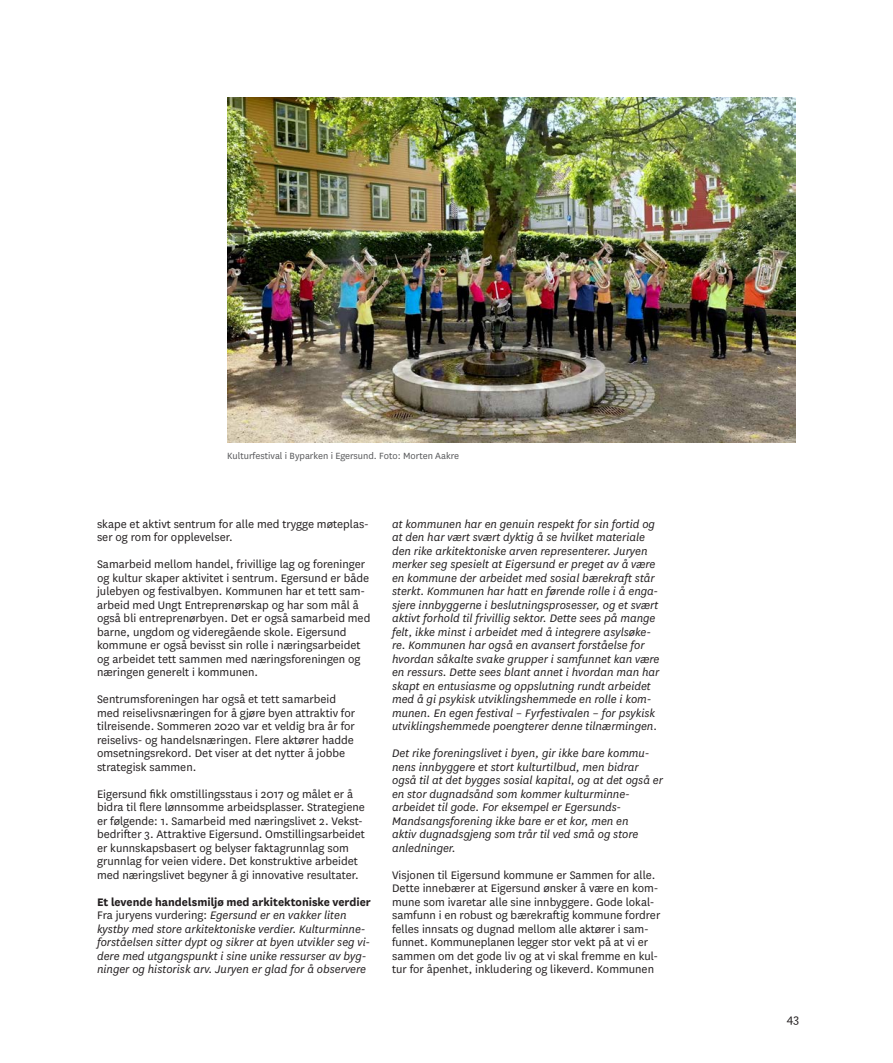
<style>
.page{position:relative;width:893px;height:1063px;background:#fff}
.page>*{position:absolute;margin:0;border:0;box-sizing:border-box;transform-origin:0 0}
.t1{font:13.5px "National";color:#231f20}
.brød{font:12.75px/13.5px "National";color:#231f20}
.brød-2{font:italic 12.75px/13.5px "National";color:#231f20}
.Mellom_Brød{font:700 12.75px "National";color:#231f20}
.Fakta_hvit{font:10.5px "National";color:#57585a}
.s1{font-style:normal}
</style>
<div class="page">
<img style="left:227px;top:97px;width:569px;height:345px">
<p class="Fakta_hvit" style="left:227px;top:449px;width:234px">Kulturfestival i Byparken i Egersund. Foto: Morten Aakre</p>
<p class="brød" style="left:97px;top:517px;width:273px">skape et aktivt sentrum for alle med trygge møteplas&shy;ser og rom for opplevelser.</p>
<p class="brød" style="left:97px;top:557px;width:275px">Samarbeid mellom handel, frivillige lag og foreninger og kultur skaper aktivitet i sentrum. Egersund er både julebyen og festivalbyen. Kommunen har et tett sam&shy;arbeid med Ungt Entreprenørskap og har som mål å også bli entreprenørbyen. Det er også samarbeid med barne, ungdom og videregående skole. Eigersund kommune er også bevisst sin rolle i næringsarbeidet og arbeidet tett sammen med næringsforeningen og næringen generelt i kommunen.</p>
<p class="brød" style="left:97px;top:692px;width:260px">Sentrumsforeningen har også et tett samarbeid med reiselivsnæringen for å gjøre byen attraktiv for tilreisende. Sommeren 2020 var et veldig bra år for reiselivs- og handelsnæringen. Flere aktører hadde omsetningsrekord. Det viser at det nytter å jobbe strategisk sammen.</p>
<p class="brød" style="left:97px;top:787px;width:269px">Eigersund fikk omstillingsstaus i 2017 og målet er å bidra til flere lønnsomme arbeidsplasser. Strategiene er følgende: 1. Samarbeid med næringslivet 2. Vekst&shy;bedrifter 3. Attraktive Eigersund. Omstillingsarbeidet er kunnskapsbasert og belyser faktagrunnlag som grunnlag for veien videre. Det konstruktive arbeidet med næringslivet begyner å gi innovative resultater.</p>
<p class="Mellom_Brød" style="left:97px;top:893px;width:275px">Et levende handelsmiljø med arkitektoniske verdier</p>
<p class="brød-2" style="left:97px;top:908px;width:275px"><span class="s1">Fra juryens vurdering:</span> Egersund er en vakker liten kystby med store arkitektoniske verdier. Kulturminne&shy;forståelsen sitter dypt og sikrer at byen utvikler seg vi&shy;dere med utgangspunkt i sine unike ressurser av byg&shy;ninger og historisk arv. Juryen er glad for å observere</p>
<p class="brød-2" style="left:392px;top:517px;width:269px">at kommunen har en genuin respekt for sin fortid og at den har vært svært dyktig å se hvilket materiale den rike arkitektoniske arven representerer. Juryen merker seg spesielt at Eigersund er preget av å være en kommune der arbeidet med sosial bærekraft står sterkt. Kommunen har hatt en førende rolle i å enga&shy;sjere innbyggerne i beslutningsprosesser, og et svært aktivt forhold til frivillig sektor. Dette sees på mange felt, ikke minst i arbeidet med å integrere asylsøke&shy;re. Kommunen har også en avansert forståelse for hvordan såkalte svake grupper i samfunnet kan være en ressurs. Dette sees blant annet i hvordan man har skapt en entusiasme og oppslutning rundt arbeidet med å gi psykisk utviklingshemmede en rolle i kom&shy;munen. En egen festival – Fyrfestivalen – for psykisk utviklingshemmede poengterer denne tilnærmingen.</p>
<p class="brød-2" style="left:392px;top:746px;width:272px">Det rike foreningslivet i byen, gir ikke bare kommu&shy;nens innbyggere et stort kulturtilbud, men bidrar også til at det bygges sosial kapital, og at det også er en stor dugnadsånd som kommer kulturminne&shy;arbeidet til gode. For eksempel er Egersunds-Mandsangsforening ikke bare er et kor, men en<br>aktiv dugnadsgjeng som trår til ved små og store anledninger.</p>
<p class="brød" style="left:392px;top:868px;width:270px">Visjonen til Eigersund kommune er Sammen for alle.<br>Dette innebærer at Eigersund ønsker å være en kom&shy;mune som ivaretar alle sine innbyggere. Gode lokal&shy;samfunn i en robust og bærekraftig kommune fordrer felles innsats og dugnad mellom alle aktører i sam&shy;funnet. Kommuneplanen legger stor vekt på at vi er sammen om det gode liv og at vi skal fremme en kul&shy;tur for åpenhet, inkludering og likeverd. Kommunen</p>
<p class="t1" style="left:787px;top:1011px;width:14px">43</p>
</div>
